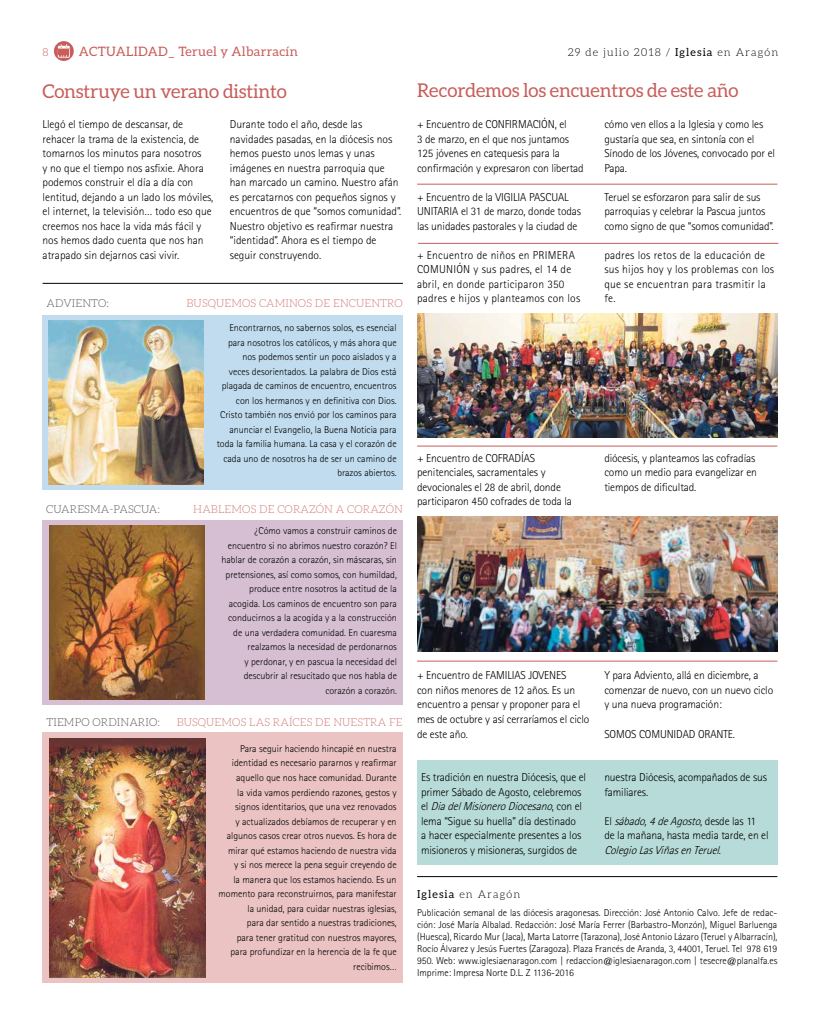
<style>
.page{position:relative;width:820px;height:1021px;background:#fff}
.page>*{position:absolute;margin:0;border:0;box-sizing:border-box;transform-origin:0 0}
.t1{font:19px "Aleo";letter-spacing:-.01em;color:#c85d5a}
.t2{font:13px "Aleo";letter-spacing:.025em;color:#c85d5a}
.t3{font:300 11.5px/14.5px "Rotis Sans Serif";letter-spacing:-.01em;color:#000}
.t4{font:300 11.5px/14.5px "Rotis Sans Serif";letter-spacing:.02em;color:#000}
.t5{font:300 11px "Aleo";letter-spacing:.01em;color:#d27972}
.t6{font:300 11px "Aleo";letter-spacing:.1em;color:#000}
.t7{font:300 11px "Aleo";letter-spacing:.01em;color:#58595b}
.t8{font:300 11px "Aleo";color:#c85d5a}
.t9{font:300 10px/14.5px "Rotis Sans Serif";color:#000;text-align:right}
.s1{font-weight:400}
.s2{font-style:italic}
</style>
<div class="page">
<svg style="left:54px;top:41px;width:20px;height:20px"></svg>
<hr style="left:417px;top:876px;width:360px;height:1px;background:#000">
<div style="left:42px;top:732px;width:361px;height:251px;background:#eac3c2"></div>
<div style="left:42px;top:520px;width:361px;height:184px;background:#d6bfd3"></div>
<div style="left:43px;top:315px;width:360px;height:174px;background:#c1dcee"></div>
<img style="left:49px;top:320px;width:155px;height:164px">
<img style="left:49px;top:525px;width:156px;height:174px">
<img style="left:50px;top:738px;width:155px;height:239px">
<hr style="left:43px;top:283px;width:360px;height:1px;background:#000">
<img style="left:417px;top:314px;width:360px;height:124px">
<img style="left:417px;top:516px;width:360px;height:135px">
<hr style="left:418px;top:243px;width:360px;height:1px;background:#c85d5a">
<hr style="left:417px;top:446px;width:360px;height:1px;background:#c85d5a">
<hr style="left:417px;top:661px;width:360px;height:1px;background:#c85d5a">
<hr style="left:417px;top:184px;width:360px;height:1px;background:#c85d5a">
<div style="left:416px;top:760px;width:361px;height:104px;background:#b7dbd8"></div>
<p class="t8" style="left:43px;top:46px;width:8px">8</p>
<h2 class="t2" style="left:79px;top:44px;width:221px">ACTUALIDAD_ Teruel y Albarracín</h2>
<p class="t6" style="left:567px;top:46px;width:212px">29 de julio 2018 / <span class="s1">Iglesia</span> en Aragón</p>
<h1 class="t1" style="left:43px;top:81px;width:246px">Construye un verano distinto</h1>
<h1 class="t1" style="left:417px;top:80px;width:323px">Recordemos los encuentros de este año</h1>
<p class="t3" style="left:417px;top:117px;width:168px">+ Encuentro de CONFIRMACIÓN, el<br>3 de marzo, en el que nos juntamos 125 jóvenes en catequesis para la confirmación y expresaron con libertad</p>
<p class="t3" style="left:604px;top:117px;width:172px">cómo ven ellos a la Iglesia y como les gustaría que sea, en sintonía con el<br>Sínodo de los Jóvenes, convocado por el<br>Papa.</p>
<p class="t3" style="left:43px;top:117px;width:172px">Llegó el tiempo de descansar, de rehacer la trama de la existencia, de tomarnos los minutos para nosotros<br>y no que el tiempo nos asfixie. Ahora podemos construir el día a día con lentitud, dejando a un lado los móviles, el internet, la televisión… todo eso que creemos nos hace la vida más fácil y nos hemos dado cuenta que nos han atrapado sin dejarnos casi vivir.</p>
<p class="t3" style="left:230px;top:117px;width:173px">Durante todo el año, desde las navidades pasadas, en la diócesis nos hemos puesto unos lemas y unas imágenes en nuestra parroquia que han marcado un camino. Nuestro afán es percatarnos con pequeños signos y encuentros de que “somos comunidad”.<br>Nuestro objetivo es reafirmar nuestra “identidad”. Ahora es el tiempo de seguir construyendo.</p>
<p class="t3" style="left:417px;top:189px;width:165px">+ Encuentro de la VIGILIA PASCUAL<br>UNITARIA el 31 de marzo, donde todas las unidades pastorales y la ciudad de</p>
<p class="t3" style="left:604px;top:189px;width:171px">Teruel se esforzaron para salir de sus parroquias y celebrar la Pascua juntos como signo de que “somos comunidad”.</p>
<p class="t4" style="left:417px;top:247px;width:165px">+ Encuentro de niños en PRIMERA<br>COMUNIÓN y sus padres, el 14 de abril, en donde participaron 350 padres e hijos y planteamos con los</p>
<p class="t4" style="left:604px;top:247px;width:171px">padres los retos de la educación de sus hijos hoy y los problemas con los que se encuentran para trasmitir la fe.</p>
<p class="t7" style="left:47px;top:297px;width:64px">ADVIENTO:</p>
<p class="t5" style="left:186px;top:297px;width:218px">BUSQUEMOS CAMINOS DE ENCUENTRO</p>
<p class="t9" style="left:217px;top:320px;width:181px">Encontrarnos, no sabernos solos, es esencial para nosotros los católicos, y más ahora que nos podemos sentir un poco aislados y a<br>veces desorientados. La palabra de Dios está plagada de caminos de encuentro, encuentros con los hermanos y en definitiva con Dios.<br>Cristo también nos envió por los caminos para anunciar el Evangelio, la Buena Noticia para toda la familia humana. La casa y el corazón de cada uno de nosotros ha de ser un camino de brazos abiertos.</p>
<p class="t7" style="left:46px;top:503px;width:115px">CUARESMA-PASCUA:</p>
<p class="t5" style="left:193px;top:503px;width:211px">HABLEMOS DE CORAZÓN A CORAZÓN</p>
<p class="t9" style="left:221px;top:523px;width:177px">¿Cómo vamos a construir caminos de encuentro si no abrimos nuestro corazón? El hablar de corazón a corazón, sin máscaras, sin pretensiones, así como somos, con humildad, produce entre nosotros la actitud de la acogida. Los caminos de encuentro son para conducirnos a la acogida y a la construcción de una verdadera comunidad. En cuaresma realzamos la necesidad de perdonarnos<br>y perdonar, y en pascua la necesidad del descubrir al resucitado que nos habla de corazón a corazón.</p>
<p class="t7" style="left:46px;top:716px;width:115px">TIEMPO ORDINARIO:</p>
<p class="t5" style="left:177px;top:716px;width:227px">BUSQUEMOS LAS RAÍCES DE NUESTRA FE</p>
<p class="t9" style="left:218px;top:741px;width:179px">Para seguir haciendo hincapié en nuestra identidad es necesario pararnos y reafirmar aquello que nos hace comunidad. Durante<br>la vida vamos perdiendo razones, gestos y signos identitarios, que una vez renovados<br>y actualizados debíamos de recuperar y en algunos casos crear otros nuevos. Es hora de mirar qué estamos haciendo de nuestra vida<br>y si nos merece la pena seguir creyendo de<br>la manera que los estamos haciendo. Es un momento para reconstruirnos, para manifestar la unidad, para cuidar nuestras iglesias,<br>para dar sentido a nuestras tradiciones,<br>para tener gratitud con nuestros mayores, para profundizar en la herencia de la fe que recibimos…</p>
<p class="t3" style="left:417px;top:450px;width:156px">+ Encuentro de COFRADÍAS penitenciales, sacramentales y devocionales el 28 de abril, donde participaron 450 cofrades de toda la</p>
<p class="t3" style="left:604px;top:450px;width:154px">diócesis, y planteamos las cofradías como un medio para evangelizar en tiempos de dificultad.</p>
<p class="t3" style="left:417px;top:668px;width:174px">+ Encuentro de FAMILIAS JOVENES<br>con niños menores de 12 años. Es un encuentro a pensar y proponer para el mes de octubre y así cerraríamos el ciclo de este año.</p>
<p class="t3" style="left:604px;top:668px;width:170px">Y para Adviento, allá en diciembre, a comenzar de nuevo, con un nuevo ciclo y una nueva programación:</p>
<p class="t3" style="left:604px;top:726px;width:132px">SOMOS COMUNIDAD ORANTE.</p>
<p class="t3" style="left:421px;top:769px;width:166px">Es tradición en nuestra Diócesis, que el primer Sábado de Agosto, celebremos e l <span class="s2">DiadelMisioneroDiocesano</span>, c o n e l lema “Sigue su huella” día destinado<br>a hacer especialmente presentes a los misioneros y misioneras, surgidos de</p>
<p class="t3" style="left:604px;top:769px;width:164px">nuestra Diócesis, acompañados de sus familiares.</p>
<p class="t3" style="left:604px;top:813px;width:166px">E l <span class="s2">sábado,4deAgosto</span>, d e s d e l a s 1 1 de la mañana, hasta media tarde, en el<br><span class="s2">ColegioLasViñasenTeruel</span>.</p>
<p class="t6" style="left:417px;top:888px;width:105px"><span class="s1">Iglesia</span> en Aragón</p>
<p class="t9" style="left:417px;top:906px;width:362px;line-height:12px;text-align:justify">Publicación semanal de las diócesis aragonesas. Dirección: José Antonio Calvo. Jefe de redac&shy;ción: José María Albalad. Redacción: José María Ferrer (Barbastro-Monzón), Miguel Barluenga (Huesca), Ricardo Mur (Jaca), Marta Latorre (Tarazona), José Antonio Lázaro (Teruel y Albarracín), Rocío Álvarez y Jesús Fuertes (Zaragoza). Plaza Francés de Aranda, 3, 44001, Teruel. Tel 978 619<br>950. Web: www.iglesiaenaragon.com | redaccion@iglesiaenaragon.com | tesecre@planalfa.es Imprime: Impresa Norte D.L. Z 1136-2016</p>
</div>
